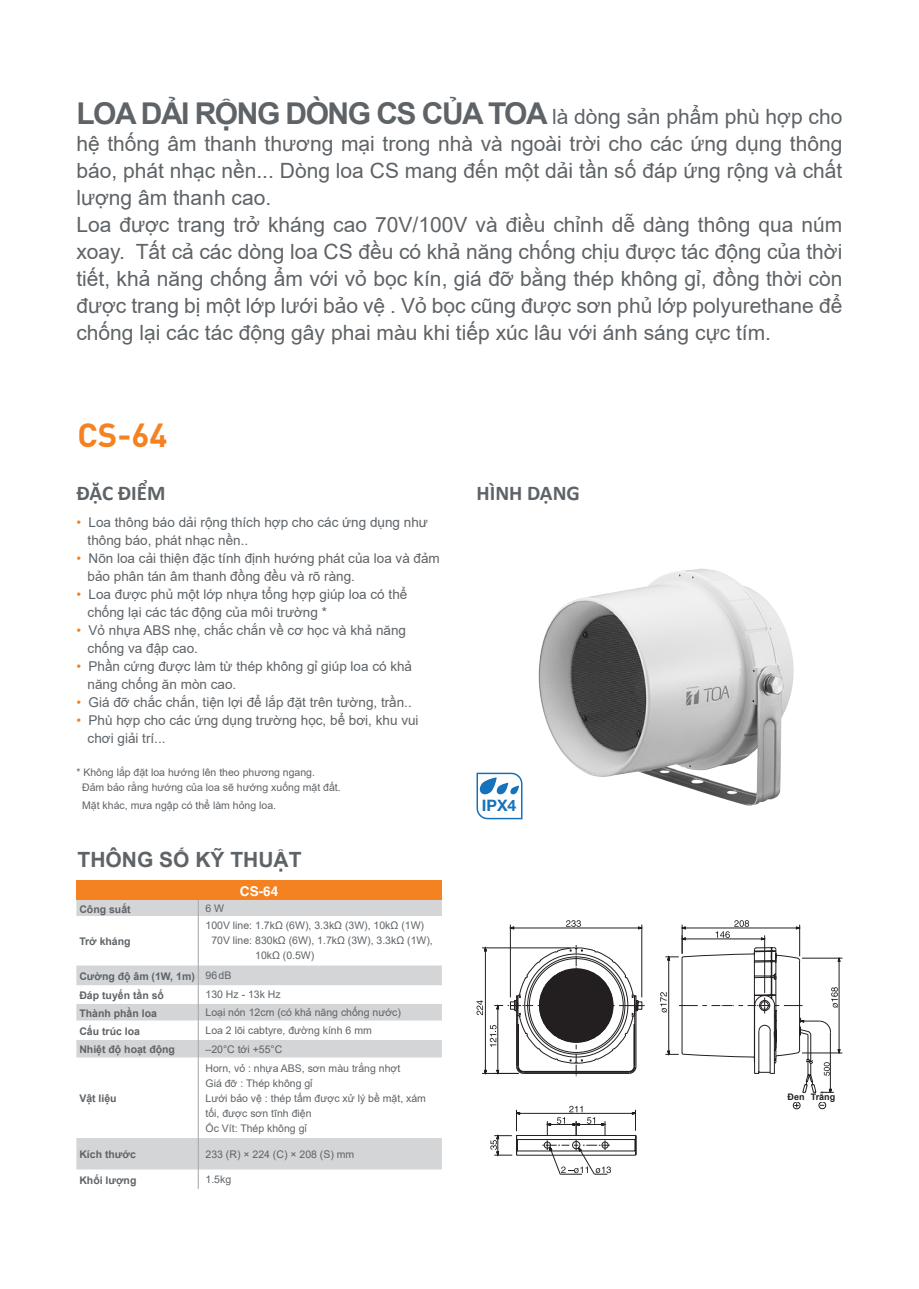
<style>
.page{position:relative;width:919px;height:1289px;background:#fff}
.page>*{position:absolute;margin:0;border:0;box-sizing:border-box;transform-origin:0 0}
.t1{font:700 33px "DINOT";color:#f58220}
.t2{font:700 30px "Arial";letter-spacing:-.05em;color:#5e6367}
.t3{font:21px/27px "Arial";color:#5e6367}
.t4{font:700 21px "Calibri";color:#5e6367}
.t5{font:700 21px "Arial";color:#5e6367}
.t6{font:700 15.75px "Helvetica Neue LT Std";color:#1672ba}
.t7{font:13.5px/18px "Arial";color:#5e6367}
.t8{font:700 13.5px "Helvetica LT Std";color:#fff}
.t9{font:10.5px/15px "Arial";color:#5e6367}
.t10{font:700 10.5px/19.2px "Arial";color:#5e6367}
.t11{font:700 9px "Arial";color:#231f20}
.s1{font-weight:400;font-size:21px}
.s2{color:#f58220}
.s3{font-weight:400}
</style>
<div class="page">
<div style="left:76px;top:880px;width:366px;height:20px;background:#f58220"></div>
<div style="left:76px;top:900px;width:366px;height:16px;background:#d4d5d7"></div>
<svg style="left:76px;top:916px;width:366px;height:272px"></svg>
<svg style="left:198px;top:900px;width:1px;height:16px"></svg>
<hr style="left:198px;top:916px;width:1px;height:49px;background:#a1a5a9">
<svg style="left:198px;top:965px;width:1px;height:92px"></svg>
<hr style="left:198px;top:1057px;width:1px;height:80px;background:#a1a5a9">
<hr style="left:198px;top:1137px;width:1px;height:32px;background:#a1a5a9">
<svg style="left:198px;top:1169px;width:1px;height:19px"></svg>
<img style="left:538px;top:568px;width:255px;height:237px">
<svg style="left:476px;top:920px;width:366px;height:254px"></svg>
<svg style="left:476px;top:772px;width:46px;height:47px"></svg>
<div style="left:787px;top:1093px;width:23px;height:8px;background:#fff"></div>
<div style="left:813px;top:1093px;width:23px;height:8px;background:#fff"></div>
<h2 class="t2" style="left:76px;top:92px;width:767px">LOA DẢI RỘNG DÒNG CS CỦA TOA <span class="s1">là dòng sản phẩm phù hợp cho</span></h2>
<p class="t3" style="left:76px;top:130px;width:767px">hệ thống âm thanh thương mại trong nhà và ngoài trời cho các ứng dụng thông báo, phát nhạc nền... Dòng loa CS mang đến một dải tần số đáp ứng rộng và chất lượng âm thanh cao.<br>Loa được trang trở kháng cao 70V/100V và điều chỉnh dễ dàng thông qua núm xoay. Tất cả các dòng loa CS đều có khả năng chống chịu được tác động của thời tiết, khả năng chống ẩm với vỏ bọc kín, giá đỡ bằng thép không gỉ, đồng thời còn được trang bị một lớp lưới bảo vệ . Vỏ bọc cũng được sơn phủ lớp polyurethane để chống lại các tác động gây phai màu khi tiếp xúc lâu với ánh sáng cực tím.</p>
<h1 class="t1" style="left:77px;top:409px;width:91px">CS-64</h1>
<p class="t4" style="left:77px;top:478px;width:90px">ĐẶC ĐIỂM</p>
<p class="t7" style="left:88px;top:513px;width:342px;text-indent:-11px"><span class="s2">•</span> Loa thông báo dải rộng thích hợp cho các ứng dụng như thông báo, phát nhạc nền..</p>
<p class="t7" style="left:88px;top:549px;width:354px;text-indent:-11px"><span class="s2">•</span> Nõn loa cải thiện đặc tính định hướng phát của loa và đảm bảo phân tán âm thanh đồng đều và rõ ràng.</p>
<p class="t7" style="left:88px;top:585px;width:321px;text-indent:-11px"><span class="s2">•</span> Loa được phủ một lớp nhựa tổng hợp giúp loa có thể chống lại các tác động của môi trường *</p>
<p class="t7" style="left:88px;top:621px;width:320px;text-indent:-11px"><span class="s2">•</span> Vỏ nhựa ABS nhẹ, chắc chắn về cơ học và khả năng chống va đập cao.</p>
<p class="t7" style="left:88px;top:657px;width:326px;text-indent:-11px"><span class="s2">•</span> Phần cứng được làm từ thép không gỉ giúp loa có khả năng chống ăn mòn cao.</p>
<p class="t7" style="left:76px;top:693px;width:337px"><span class="s2">•</span> Giá đỡ chắc chắn, tiện lợi để lắp đặt trên tường, trần..</p>
<p class="t7" style="left:88px;top:711px;width:332px;text-indent:-11px"><span class="s2">•</span> Phù hợp cho các ứng dụng trường học, bể bơi, khu vui chơi giải trí...</p>
<p class="t9" style="left:82px;top:764px;width:260px;text-indent:-6px">* Không lắp đặt loa hướng lên theo phương ngang.<br>Đảm bảo rằng hướng của loa sẽ hướng xuống mặt đất.</p>
<p class="t9" style="left:82px;top:797px;width:195px">Mặt khác, mưa ngập có thể làm hỏng loa.</p>
<p class="t5" style="left:77px;top:844px;width:226px">THÔNG SỐ KỸ THUẬT</p>
<p class="t8" style="left:240px;top:882px;width:40px">CS-64</p>
<p class="t10" style="left:79px;top:899px;width:53px">Công suất</p>
<p class="t9" style="left:205px;top:900px;width:20px">6 W</p>
<p class="t10" style="left:79px;top:932px;width:53px">Trở kháng</p>
<p class="t9" style="left:205px;top:918px;width:220px">100V line: 1.7kΩ (6W), 3.3kΩ (3W), 10kΩ (1W)</p>
<p class="t9" style="left:211px;top:933px;width:223px">70V line: 830kΩ (6W), 1.7kΩ (3W), 3.3kΩ (1W),</p>
<p class="t9" style="left:255px;top:948px;width:61px">10kΩ (0.5W)</p>
<p class="t10" style="left:79px;top:966px;width:153px">Cường độ âm (1W, 1m) <span class="s3">96dB<br></span>Đáp tuyến tần số</p>
<p class="t9" style="left:205px;top:987px;width:77px">130 Hz - 13k Hz</p>
<p class="t10" style="left:79px;top:1003px;width:79px">Thành phần loa</p>
<p class="t9" style="left:205px;top:1004px;width:197px">Loại nón 12cm (có khả năng chống nước)</p>
<p class="t10" style="left:79px;top:1021px;width:62px">Cấu trúc loa</p>
<p class="t9" style="left:205px;top:1022px;width:168px">Loa 2 lõi cabtyre, đường kính 6 mm</p>
<p class="t10" style="left:79px;top:1040px;width:97px">Nhiệt độ hoạt động</p>
<p class="t9" style="left:205px;top:1041px;width:78px">–20°C tới +55°C</p>
<p class="t10" style="left:79px;top:1089px;width:39px">Vật liệu</p>
<p class="t9" style="left:205px;top:1060px;width:222px">Horn, vỏ : nhựa ABS, sơn màu trắng nhợt<br>Giá đỡ : Thép không gỉ<br>Lưới bảo vệ : thép tấm được xử lý bề mặt, xám tối, được sơn tĩnh điện<br>Ốc Vít: Thép không gỉ</p>
<p class="t10" style="left:79px;top:1145px;width:58px">Kích thước</p>
<p class="t9" style="left:205px;top:1146px;width:150px">233 (R) × 224 (C) × 208 (S) mm</p>
<p class="t10" style="left:79px;top:1170px;width:59px">Khối lượng</p>
<p class="t9" style="left:205px;top:1171px;width:27px">1.5kg</p>
<p class="t4" style="left:476px;top:478px;width:105px">HÌNH DẠNG</p>
<p class="t6" style="left:482px;top:795px;width:36px">IPX4</p>
<p class="t11" style="left:787px;top:1090px;width:49px">Đen Trắng</p>
</div>
